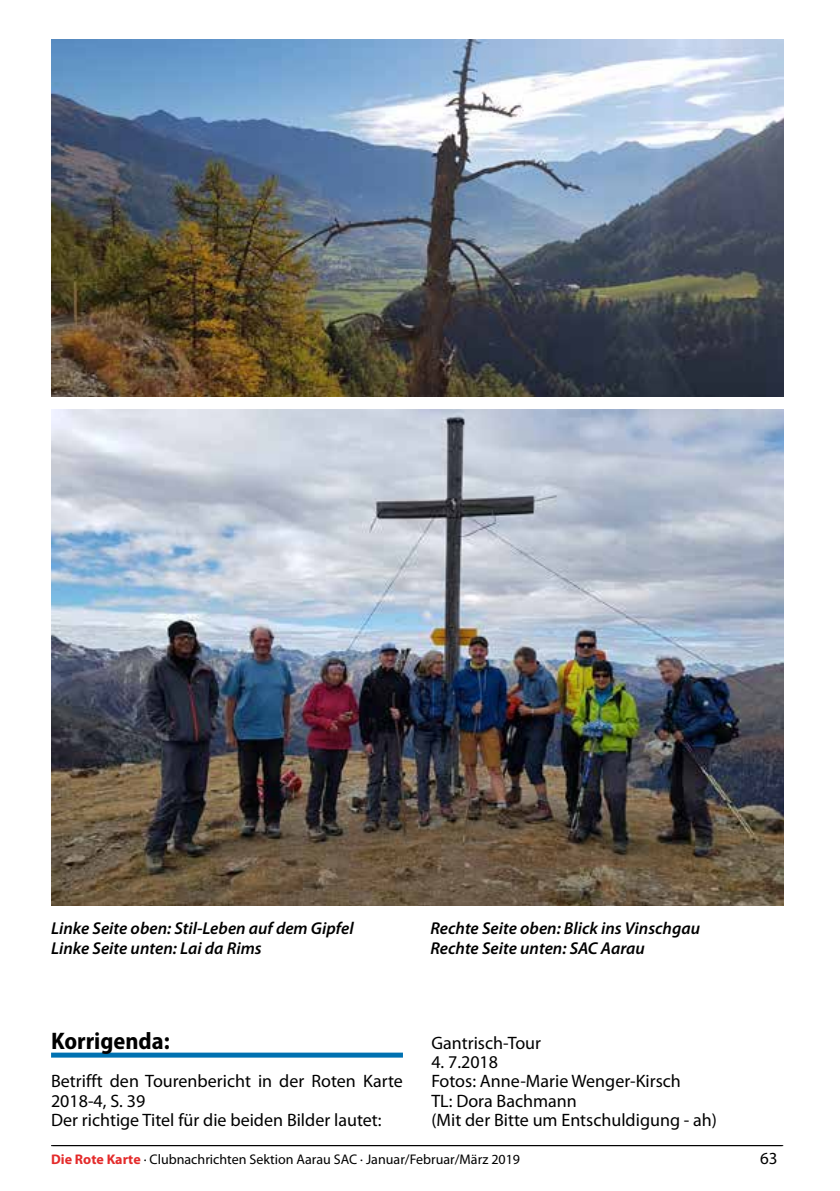
<style>
.page{position:relative;width:840px;height:1191px;background:#fff}
.page>*{position:absolute;margin:0;border:0;box-sizing:border-box;transform-origin:0 0}
.t1{font:700 semi-condensed 24px "Myriad Pro";color:#000}
.t2{font:18px/19.2px "Myriad Pro";color:#000}
.t3{font:italic 600 17.2px "Myriad Pro";color:#000}
.t4{font:17px "Myriad Pro";color:#000}
.t5{font:14px "Myriad Pro";color:#000}
.s1{font-weight:700;color:#e42b2b}
</style>
<div class="page">
<hr style="left:52px;top:1145px;width:730px;height:1px;background:#000">
<hr style="left:51px;top:1145px;width:730px;height:1px;background:#000">
<div style="left:51px;top:1052px;width:352px;height:5px;background:#0071b1"></div>
<img style="left:51px;top:39px;width:731px;height:357px">
<img style="left:51px;top:409px;width:731px;height:496px">
<p class="t3" style="left:51px;top:917px;width:304px">Linke Seite oben: Stil-Leben auf dem Gipfel</p>
<p class="t3" style="left:430px;top:917px;width:271px">Rechte Seite oben: Blick ins Vinschgau</p>
<p class="t3" style="left:51px;top:936px;width:212px">Linke Seite unten: Lai da Rims</p>
<p class="t3" style="left:430px;top:936px;width:216px">Rechte Seite unten: SAC Aarau</p>
<h1 class="t1" style="left:51px;top:1025px;width:120px">Korrigenda:</h1>
<p class="t2" style="left:51px;top:1071px;width:353px">Betrifft den Tourenbericht in der Roten Karte<br>2018-4, S. 39<br>Der richtige Titel für die beiden Bilder lautet:</p>
<p class="t2" style="left:431px;top:1033px;width:111px">Gantrisch-Tour</p>
<p class="t2" style="left:431px;top:1052px;width:287px">4. 7.2018<br>Fotos: Anne-Marie Wenger-Kirsch<br>TL: Dora Bachmann<br>(Mit der Bitte um Entschuldigung - ah)</p>
<p class="t5" style="left:51px;top:1150px;width:470px"><span class="s1">Die Rote Karte</span> · Clubnachrichten Sektion Aarau SAC · Januar/Februar/März 2019</p>
<p class="t4" style="left:759px;top:1147px;width:19px">63</p>
</div>
